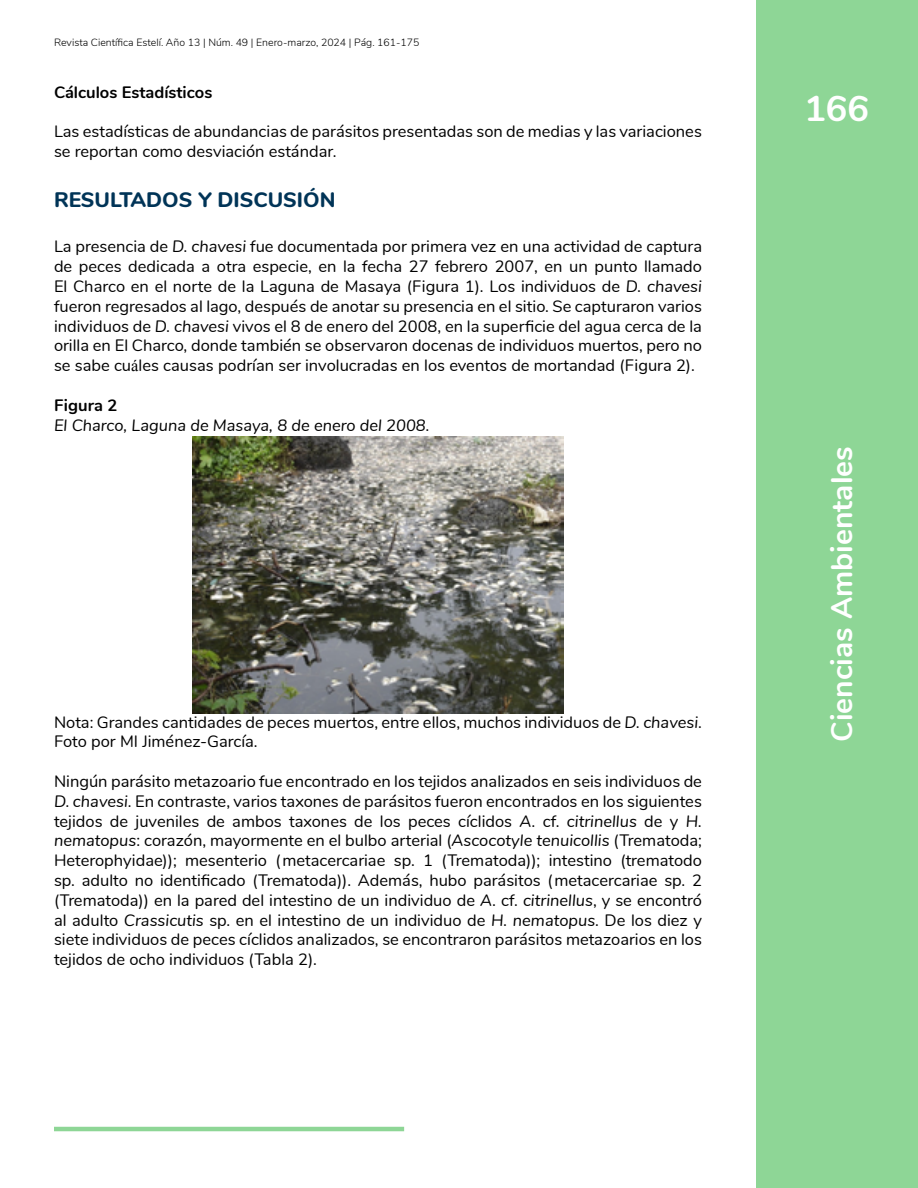
<style>
.page{position:relative;width:918px;height:1188px;background:#fff}
.page>*{position:absolute;margin:0;border:0;box-sizing:border-box;transform-origin:0 0}
.t1{font:700 36px "Nunito";color:#fff}
.t2{font:700 30px "Nunito";color:#fff}
.t3{font:800 21px "Nunito";color:#003457}
.t4{font:16.5px/19.8px "Nunito";color:#000}
.t5{font:italic 16.5px "Nunito";color:#000}
.t6{font:700 16.5px "Nunito";color:#000}
.t7{font:300 10.5px "Nunito";color:#000}
.s1{font-style:italic}
.s2{font-family:"Times New Roman"}
</style>
<div class="page">
<div style="left:756px;top:0;width:162px;height:1188px;background:#8ed696"></div>
<hr style="left:54px;top:1127px;width:350px;height:4px;background:#8ed696">
<img style="left:193px;top:436px;width:370px;height:277px">
<p class="t7" style="left:54px;top:34px;width:367px">Revista Científica Estelí. Año 13 | Núm. 49 | Enero-marzo, 2024 | Pág. 161-175</p>
<p class="t6" style="left:54px;top:80px;width:160px">Cálculos Estadísticos</p>
<p class="t4" style="left:54px;top:121px;width:649px">Las estadísticas de abundancias de parásitos presentadas son de medias y las variaciones se reportan como desviación estándar.</p>
<p class="t3" style="left:54px;top:185px;width:283px">RESULTADOS Y DISCUSIÓN</p>
<p class="t4" style="left:54px;top:236px;width:650px;text-align:justify">La presencia de <span class="s1">D. chavesi</span> fue documentada por primera vez en una actividad de captura de peces dedicada a otra especie, en la fecha 27 febrero 2007, en un punto llamado El Charco en el norte de la Laguna de Masaya (Figura 1). Los individuos de <span class="s1">D. chavesi </span>fueron regresados al lago, después de anotar su presencia en el sitio. Se capturaron varios individuos de <span class="s1">D. chavesi</span> vivos el 8 de enero del 2008, en la superficie del agua cerca de la orilla en El Charco, donde también se observaron docenas de individuos muertos, pero no se sabe cu<span class="s2">á</span>les causas podrían ser involucradas en los eventos de mortandad (Figura 2).</p>
<p class="t6" style="left:54px;top:393px;width:65px">Figura 2</p>
<p class="t5" style="left:54px;top:413px;width:377px">El Charco, Laguna de Masaya, 8 de enero del 2008.</p>
<p class="t4" style="left:54px;top:711px;width:650px">Nota: Grandes cantidades de peces muertos, entre ellos, muchos individuos de <span class="s1">D. chavesi</span>.<br>Foto por MI Jiménez-García.</p>
<p class="t4" style="left:54px;top:771px;width:650px;text-align:justify">Ningún parásito metazoario fue encontrado en los tejidos analizados en seis individuos de <span class="s1">D. chavesi</span>. En contraste, varios taxones de parásitos fueron encontrados en los siguientes tejidos de juveniles de ambos taxones de los peces cíclidos <span class="s1">A.</span> cf. <span class="s1">citrinellus</span> de y <span class="s1">H. nematopus</span>: corazón, mayormente en el bulbo arterial (<span class="s1">Ascocotyle tenuicollis</span> (Trematoda; Heterophyidae)); mesenterio (metacercariae sp. 1 (Trematoda)); intestino (trematodo sp. adulto no identificado (Trematoda)). Además, hubo parásitos (metacercariae sp. 2 (Trematoda)) en la pared del intestino de un individuo de <span class="s1">A.</span> cf. <span class="s1">citrinellus</span>, y se encontró al adulto <span class="s1">Crassicutis</span> sp. en el intestino de un individuo de <span class="s1">H. nematopus</span>. De los diez y siete individuos de peces cíclidos analizados, se encontraron parásitos metazoarios en los tejidos de ocho individuos (Tabla 2).</p>
<h1 class="t1" style="left:804px;top:82px;width:66px">166</h1>
<h2 class="t2" style="left:820px;top:742px;width:297px;rotate:-90deg">Ciencias Ambientales</h2>
</div>
